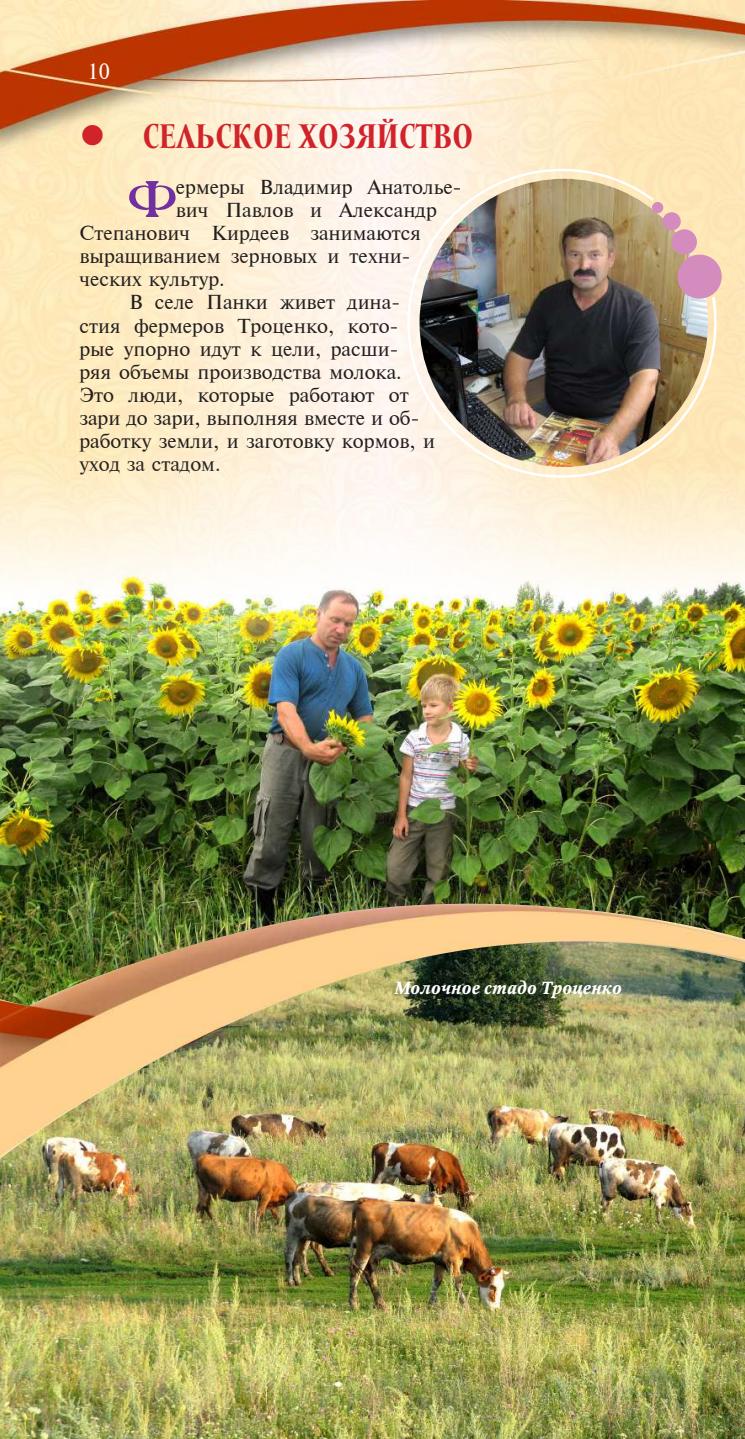
<style>
.page{position:relative;width:745px;height:1439px;background:#fff}
.page>*{position:absolute;margin:0;border:0;box-sizing:border-box;transform-origin:0 0}
.t1{font:50.57px "Arlekino";color:#7030a0}
.t2{font:700 35px "Mramor Medium Pro";color:#d1232a}
.t3{font:21px "Newton C";color:#fff}
.t4{font:19.25px "Newton C";color:#231f20}
.t5{font:italic 700 17.5px "Octava";color:#fff}
</style>
<div class="page">
<img style="left:0;top:0;width:744px;height:1439px">
<img style="left:0;top:1006px;width:744px;height:152px">
<img style="left:744px;top:442px;width:1px;height:560px">
<img style="left:402px;top:164px;width:314px;height:282px">
<svg style="left:651px;top:201px;width:72px;height:100px;background:#d6b0a1"></svg>
<img style="left:0;top:446px;width:744px;height:560px">
<svg style="left:82px;top:125px;width:21px;height:20px"></svg>
<p class="t3" style="left:87px;top:59px;width:24px">10</p>
<h2 class="t2" style="left:106px;top:116px;width:369px">z СЕЛЬСКОЕ ХОЗЯЙСТВО</h2>
<h1 class="t1" style="left:128px;top:170px;width:49px">Ф</h1>
<p class="t4" style="left:176px;top:176px;width:287px">ермеры Владимир Анатолье-</p>
<p class="t4" style="left:176px;top:199px;width:262px">вич Павлов и Александр</p>
<p class="t4" style="left:79px;top:222px;width:343px">Степанович Кирдеев занимаются</p>
<p class="t4" style="left:79px;top:245px;width:332px">выращиванием зерновых и техни-</p>
<p class="t4" style="left:79px;top:268px;width:147px">ческих культур.</p>
<p class="t4" style="left:129px;top:291px;width:272px">В селе Панки живет дина-</p>
<p class="t4" style="left:79px;top:314px;width:320px">стия фермеров Троценко, кото-</p>
<p class="t4" style="left:79px;top:337px;width:320px">рые упорно идут к цели, расши-</p>
<p class="t4" style="left:79px;top:360px;width:323px">ряя объемы производства молока.</p>
<p class="t4" style="left:79px;top:384px;width:331px">Это люди, которые работают от</p>
<p class="t4" style="left:79px;top:407px;width:341px">зари до зари, выполняя вместе и об-</p>
<p class="t4" style="left:79px;top:430px;width:357px">работку земли, и заготовку кормов, и</p>
<p class="t4" style="left:79px;top:453px;width:142px">уход за стадом.</p>
<p class="t5" style="left:394px;top:977px;width:229px">Молочное стадо Троценко</p>
</div>
